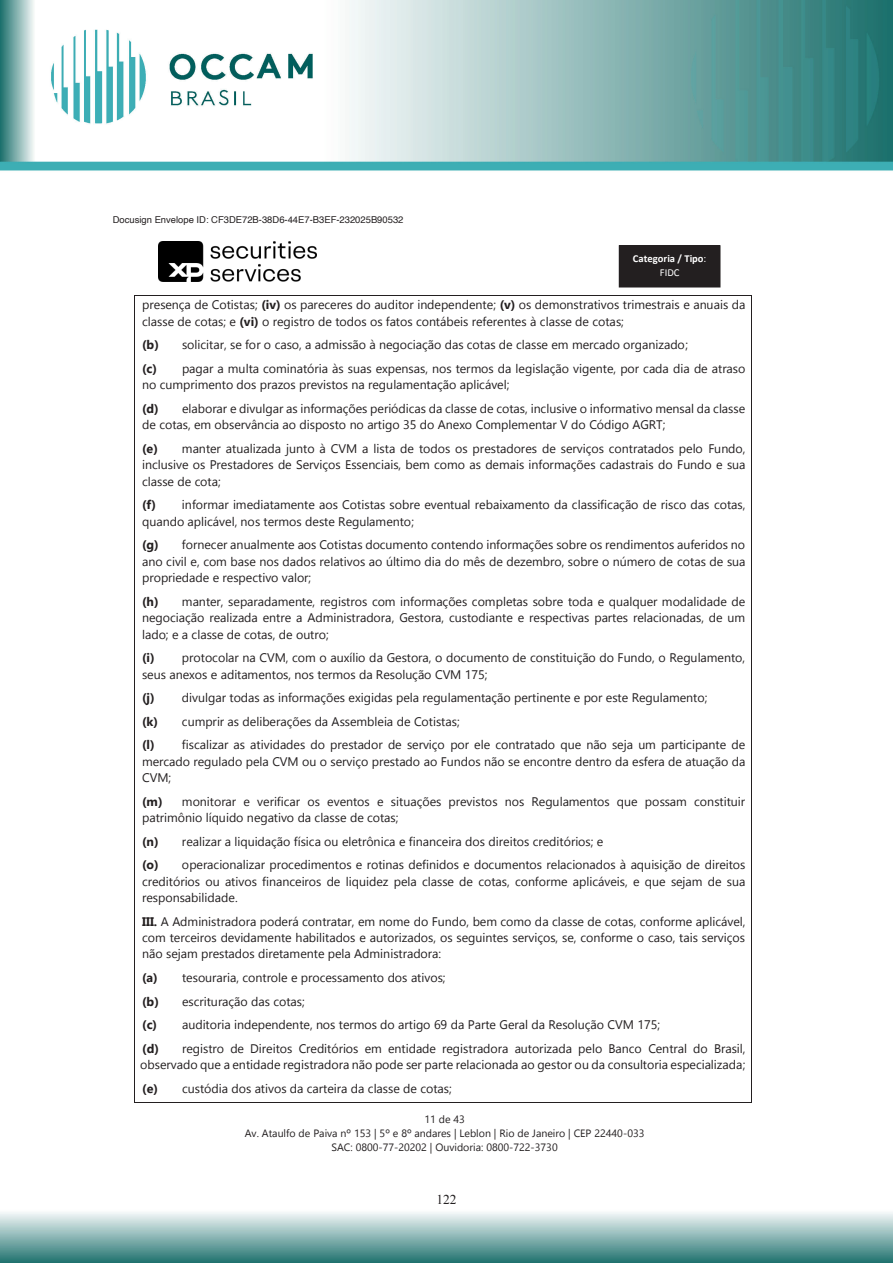
<style>
.page{position:relative;width:893px;height:1263px;background:#fff}
.page>*{position:absolute;margin:0;border:0;box-sizing:border-box;transform-origin:0 0}
.t1{font:13.5px "Times New Roman";color:#231f20}
.t2{font:12.45px/16.4px "Gadugi";color:#231f20}
.t3{font:10.65px/14.1px "Gadugi";color:#231f20;text-align:center}
.t4{font:700 10.65px/14.9px "Calibri";color:#fff;text-align:center}
.t5{font:9.45px "Helvetica";color:#231f20}
.s1{font-weight:400}
.s2{font-weight:700}
</style>
<div class="page">
<img style="left:1px;top:0;width:892px;height:1263px">
<div style="left:619px;top:246px;width:101px;height:41px;background:#231f20"></div>
<div style="left:619px;top:245px;width:101px;height:42px;border:1px solid #231f20"></div>
<img style="left:158px;top:241px;width:158px;height:41px">
<hr style="left:134px;top:295px;width:618px;height:1px;background:#231f20">
<hr style="left:134px;top:296px;width:1px;height:807px;background:#231f20">
<hr style="left:134px;top:1103px;width:618px;height:1px;background:#231f20">
<hr style="left:752px;top:296px;width:1px;height:807px;background:#231f20">
<div style="left:110px;top:213px;width:297px;height:14px;background:#fff"></div>
<p class="t5" style="left:113px;top:213px;width:292px">Docusign Envelope ID: CF3DE72B-38D6-44E7-B3EF-232025B90532</p>
<p class="t4" style="left:633px;top:251px;width:75px">Categoria / Tipo<span class="s1">:<br>FIDC</span></p>
<p class="t2" style="left:142px;top:297px;width:605px">presença de Cotistas; <span class="s2">(iv)</span> os pareceres do auditor independente; <span class="s2">(v)</span> os demonstrativos trimestrais e anuais da classe de cotas; e <span class="s2">(vi)</span> o registro de todos os fatos contábeis referentes à classe de cotas;</p>
<p class="t2" style="left:142px;top:333px;width:605px;line-height:23.4px"><span class="s2">(b)</span> solicitar, se for o caso, a admissão à negociação das cotas de classe em mercado organizado;<br><span class="s2">(c)</span> pagar a multa cominatória às suas expensas, nos termos da legislação vigente, por cada dia de atraso</p>
<p class="t2" style="left:142px;top:373px;width:605px;line-height:23.5px">no cumprimento dos prazos previstos na regulamentação aplicável;<br><span class="s2">(d)</span> elaborar e divulgar as informações periódicas da classe de cotas, inclusive o informativo mensal da classe</p>
<p class="t2" style="left:142px;top:413px;width:605px;line-height:23.4px">de cotas, em observância ao disposto no artigo 35 do Anexo Complementar V do Código AGRT;<br><span class="s2">(e)</span> manter atualizada junto à CVM a lista de todos os prestadores de serviços contratados pelo Fundo,</p>
<p class="t2" style="left:142px;top:457px;width:605px">inclusive os Prestadores de Serviços Essenciais, bem como as demais informações cadastrais do Fundo e sua classe de cota;</p>
<p class="t2" style="left:142px;top:497px;width:605px"><span class="s2">(f)</span> informar imediatamente aos Cotistas sobre eventual rebaixamento da classificação de risco das cotas, quando aplicável, nos termos deste Regulamento;</p>
<p class="t2" style="left:142px;top:536px;width:605px;text-align:justify"><span class="s2">(g)</span> fornecer anualmente aos Cotistas documento contendo informações sobre os rendimentos auferidos no ano civil e, com base nos dados relativos ao último dia do mês de dezembro, sobre o número de cotas de sua propriedade e respectivo valor;</p>
<p class="t2" style="left:142px;top:593px;width:605px;text-align:justify"><span class="s2">(h)</span> manter, separadamente, registros com informações completas sobre toda e qualquer modalidade de negociação realizada entre a Administradora, Gestora, custodiante e respectivas partes relacionadas, de um lado; e a classe de cotas, de outro;</p>
<p class="t2" style="left:142px;top:649px;width:604px"><span class="s2">(i)</span> protocolar na CVM, com o auxílio da Gestora, o documento de constituição do Fundo, o Regulamento, seus anexos e aditamentos, nos termos da Resolução CVM 175;</p>
<p class="t2" style="left:142px;top:686px;width:605px;line-height:23.5px"><span class="s2">(j)</span> divulgar todas as informações exigidas pela regulamentação pertinente e por este Regulamento;<br><span class="s2">(k)</span> cumprir as deliberações da Assembleia de Cotistas;<br><span class="s2">(l)</span> fiscalizar as atividades do prestador de serviço por ele contratado que não seja um participante de</p>
<p class="t2" style="left:142px;top:753px;width:605px">mercado regulado pela CVM ou o serviço prestado ao Fundos não se encontre dentro da esfera de atuação da<br>CVM;</p>
<p class="t2" style="left:142px;top:793px;width:604px"><span class="s2">(m)</span> monitorar e verificar os eventos e situações previstos nos Regulamentos que possam constituir patrimônio líquido negativo da classe de cotas;</p>
<p class="t2" style="left:142px;top:829px;width:605px;line-height:23.4px"><span class="s2">(n)</span> realizar a liquidação física ou eletrônica e financeira dos direitos creditórios; e<br><span class="s2">(o)</span> operacionalizar procedimentos e rotinas definidos e documentos relacionados à aquisição de direitos</p>
<p class="t2" style="left:142px;top:873px;width:605px">creditórios ou ativos financeiros de liquidez pela classe de cotas, conforme aplicáveis, e que sejam de sua responsabilidade.</p>
<p class="t2" style="left:142px;top:913px;width:605px;text-align:justify"><span class="s2">III.</span> A Administradora poderá contratar, em nome do Fundo, bem como da classe de cotas, conforme aplicável, com terceiros devidamente habilitados e autorizados, os seguintes serviços, se, conforme o caso, tais serviços não sejam prestados diretamente pela Administradora:</p>
<p class="t2" style="left:142px;top:966px;width:605px;line-height:23.5px"><span class="s2">(a)</span> tesouraria, controle e processamento dos ativos;<br><span class="s2">(b)</span> escrituração das cotas;<br><span class="s2">(c)</span> auditoria independente, nos termos do artigo 69 da Parte Geral da Resolução CVM 175;<br><span class="s2">(d)</span> registro de Direitos Creditórios em entidade registradora autorizada pelo Banco Central do Brasil,</p>
<p class="t2" style="left:140px;top:1053px;width:607px;line-height:23.5px">observado que a entidade registradora não pode ser parte relacionada ao gestor ou da consultoria especializada; <span class="s2">(e)</span> custódia dos ativos da carteira da classe de cotas;</p>
<p class="t3" style="left:245px;top:1112px;width:401px">11 de 43<br>Av. Ataulfo de Paiva nº 153 | 5º e 8º andares | Leblon | Rio de Janeiro | CEP 22440-033<br>SAC: 0800-77-20202 | Ouvidoria: 0800-722-3730</p>
<p class="t1" style="left:436px;top:1190px;width:22px">122</p>
</div>
